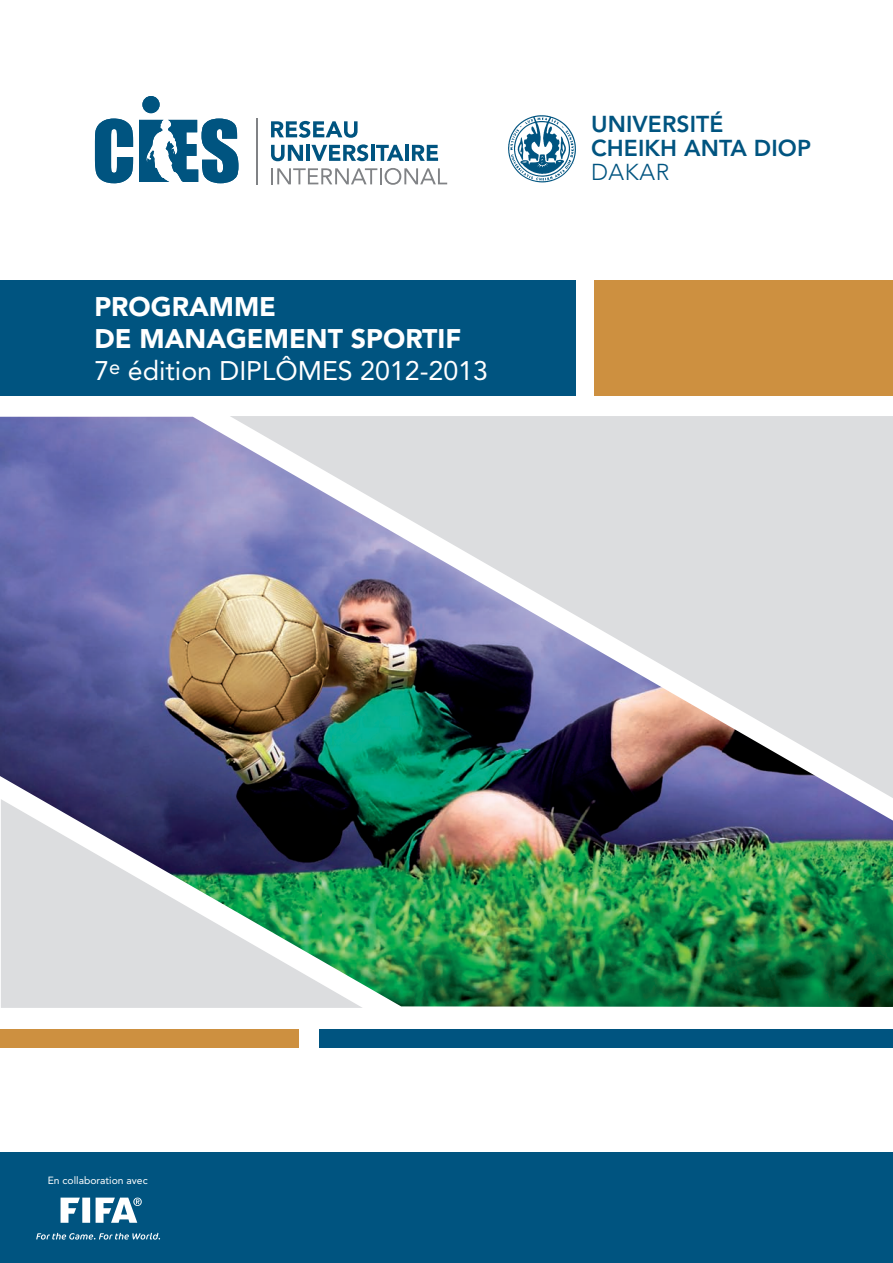
<style>
.page{position:relative;width:893px;height:1263px;background:#fff}
.page>*{position:absolute;margin:0;border:0;box-sizing:border-box;transform-origin:0 0}
.t1{font:900 26.7px/32.1px "Avenir LT Std";color:#fff}
.t2{font:800 22.95px/23.9px "Avenir LT Std";letter-spacing:.005em;color:#005480}
.t3{font:300 22.95px "Avenir LT Std";letter-spacing:.025em;color:#005480}
.t4{font:10.35px "Avenir LT Std";color:#fff}
.s1{font-weight:400}
</style>
<div class="page">
<hr style="left:256px;top:120px;width:2px;height:65px;background:#808285">
<svg style="left:95px;top:119px;width:38px;height:64px"></svg>
<svg style="left:139px;top:119px;width:99px;height:64px"></svg>
<div style="left:142px;top:96px;width:18px;height:17px;background:#005480;border-radius:50%"></div>
<hr style="left:256px;top:119px;width:1px;height:64px;background:#808285">
<svg style="left:271px;top:121px;width:87px;height:17px"></svg>
<svg style="left:271px;top:145px;width:32px;height:16px"></svg>
<hr style="left:306px;top:145px;width:4px;height:16px;background:#005480">
<svg style="left:311px;top:144px;width:57px;height:17px"></svg>
<hr style="left:371px;top:145px;width:3px;height:16px;background:#005480">
<svg style="left:376px;top:145px;width:28px;height:16px"></svg>
<hr style="left:405px;top:145px;width:4px;height:16px;background:#005480">
<svg style="left:412px;top:145px;width:26px;height:16px"></svg>
<svg style="left:271px;top:168px;width:176px;height:17px"></svg>
<img style="left:0;top:417px;width:893px;height:590px">
<div style="left:0;top:1152px;width:893px;height:111px;background:#005480"></div>
<img style="left:230px;top:416px;width:663px;height:382px">
<div style="left:1px;top:1029px;width:298px;height:19px;background:#cd9040"></div>
<div style="left:320px;top:1029px;width:573px;height:19px;background:#005480"></div>
<svg style="left:1px;top:799px;width:362px;height:209px;background:#95a7a5"></svg>
<div style="left:0;top:280px;width:576px;height:115px;background:#005480"></div>
<div style="left:595px;top:280px;width:298px;height:115px;background:#cd9040"></div>
<img style="left:508px;top:115px;width:68px;height:68px">
<svg style="left:36px;top:1233px;width:124px;height:6px"></svg>
<svg style="left:61px;top:1197px;width:19px;height:26px"></svg>
<div style="left:82px;top:1197px;width:8px;height:26px;background:#fff"></div>
<svg style="left:96px;top:1197px;width:46px;height:26px"></svg>
<p class="t1" style="left:94px;top:291px;width:395px">PROGRAMME<br>DE MANAGEMENT SPORTIF<br><span class="s1">7</span><sup>e</sup> <span class="s1">édition Diplômes 2012-2013</span></p>
<p class="t2" style="left:591px;top:112px;width:222px">UNIVERSITÉ<br>CHEIKH ANTA DIOP</p>
<p class="t3" style="left:591px;top:159px;width:80px">DAKAR</p>
<p class="t4" style="left:48px;top:1175px;width:102px">En collaboration avec</p>
</div>
